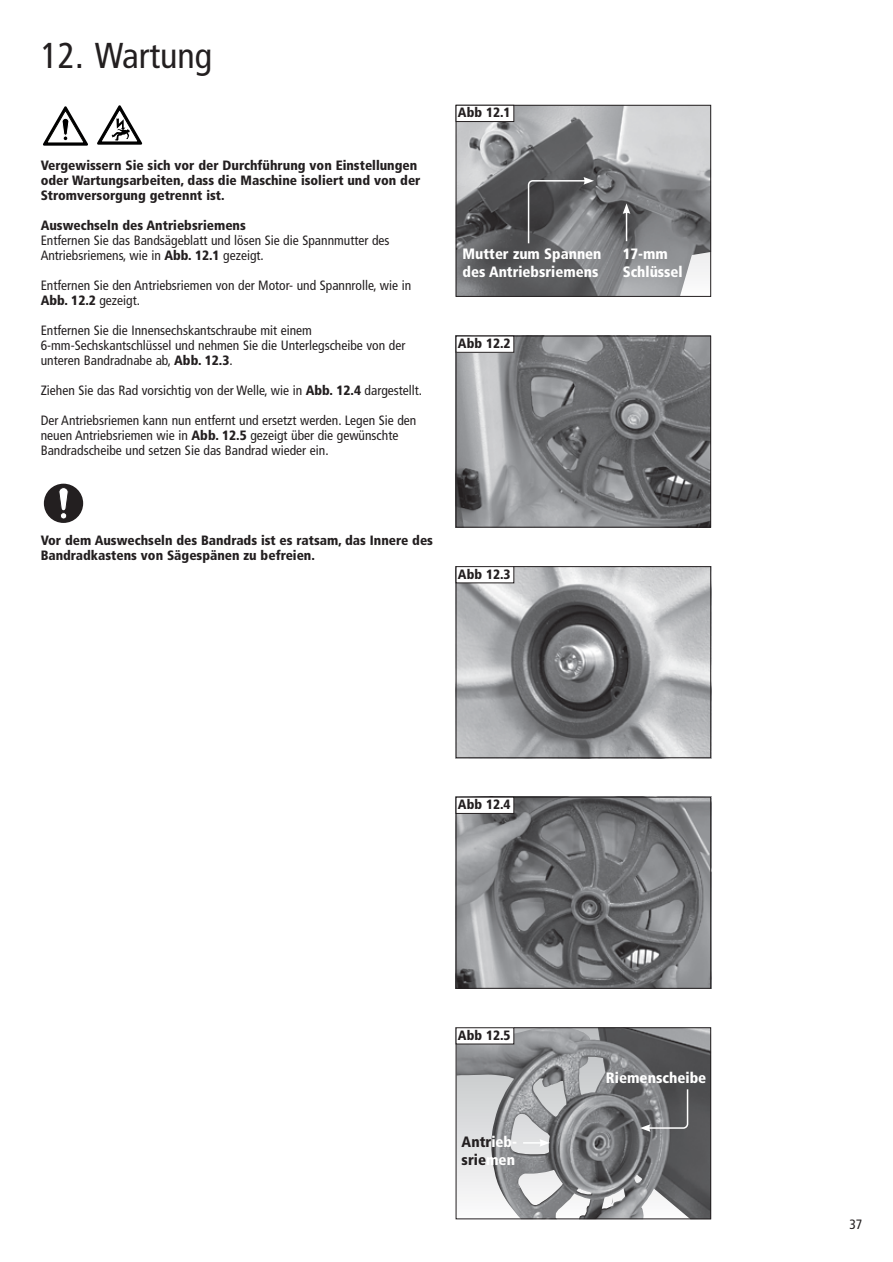
<style>
.page{position:relative;width:893px;height:1262px;background:#fff}
.page>*{position:absolute;margin:0;border:0;box-sizing:border-box;transform-origin:0 0}
.t1{font:condensed 36px "Frutiger LT Pro";color:#231f20}
.t2{font:900 condensed 15px/18px "Frutiger LT Pro";color:#fff}
.t3{font:900 condensed 15px/18px "Frutiger LT Pro";color:#231f20}
.t4{font:condensed 13.5px/15px "Frutiger LT Pro";color:#231f20}
.t5{font:900 condensed 13.5px/15px "Frutiger LT Pro";color:#231f20}
.s1{font-weight:900}
.s2{color:#fff}
</style>
<div class="page">
<img style="left:457px;top:568px;width:251px;height:188px">
<div style="left:455px;top:566px;width:255px;height:192px;border:1px solid #231f20"></div>
<div style="left:456px;top:567px;width:57px;height:16px;background:#fff"></div>
<div style="left:455px;top:566px;width:59px;height:17px;border:1px solid #231f20"></div>
<img style="left:457px;top:338px;width:251px;height:188px">
<div style="left:455px;top:336px;width:255px;height:192px;border:1px solid #231f20"></div>
<div style="left:456px;top:336px;width:57px;height:16px;background:#fff"></div>
<div style="left:455px;top:336px;width:59px;height:17px;border:1px solid #231f20"></div>
<img style="left:457px;top:799px;width:251px;height:188px">
<div style="left:455px;top:797px;width:255px;height:192px;border:1px solid #231f20"></div>
<div style="left:456px;top:797px;width:57px;height:16px;background:#fff"></div>
<div style="left:455px;top:797px;width:59px;height:17px;border:1px solid #231f20"></div>
<img style="left:457px;top:1029px;width:251px;height:188px">
<div style="left:455px;top:1027px;width:255px;height:192px;border:1px solid #231f20"></div>
<div style="left:456px;top:1028px;width:57px;height:16px;background:#fff"></div>
<div style="left:455px;top:1027px;width:59px;height:17px;border:1px solid #231f20"></div>
<svg style="left:523px;top:1139px;width:26px;height:8px"></svg>
<img style="left:457px;top:107px;width:251px;height:188px">
<div style="left:455px;top:105px;width:255px;height:192px;border:1px solid #231f20"></div>
<div style="left:456px;top:105px;width:57px;height:17px;background:#fff"></div>
<div style="left:455px;top:105px;width:59px;height:17px;border:1px solid #231f20"></div>
<svg style="left:527px;top:177px;width:66px;height:68px;background:#6b6c6e"></svg>
<hr style="left:625px;top:212px;width:2px;height:29px;background:#fff">
<svg style="left:622px;top:203px;width:8px;height:11px"></svg>
<svg style="left:43px;top:106px;width:45px;height:40px"></svg>
<svg style="left:97px;top:105px;width:45px;height:40px"></svg>
<div style="left:44px;top:484px;width:39px;height:39px;background:#231f20;border-radius:50%"></div>
<div style="left:60px;top:513px;width:7px;height:6px;background:#fff;border-radius:50%"></div>
<div style="left:60px;top:512px;width:7px;height:7px;border:1px solid #231f20;border-radius:50%"></div>
<svg style="left:59px;top:487px;width:10px;height:24px"></svg>
<svg style="left:639px;top:1088px;width:49px;height:44px;background:#737376"></svg>
<h1 class="t1" style="left:41px;top:35px;width:173px">12. Wartung</h1>
<p class="t5" style="left:41px;top:158px;width:381px">Vergewissern Sie sich vor der Durchführung von Einstellungen oder Wartungsarbeiten, dass die Maschine isoliert und von der<br>Stromversorgung getrennt ist.</p>
<p class="t5" style="left:41px;top:218px;width:207px">Auswechseln des Antriebsriemens</p>
<p class="t4" style="left:41px;top:233px;width:350px">Entfernen Sie das Bandsägeblatt und lösen Sie die Spannmutter des<br>Antriebsriemens, wie in <span class="s1">Abb. 12.1</span> gezeigt.</p>
<p class="t4" style="left:41px;top:278px;width:372px">Entfernen Sie den Antriebsriemen von der Motor- und Spannrolle, wie in<br><span class="s1">Abb. 12.2</span> gezeigt.</p>
<p class="t4" style="left:41px;top:323px;width:366px">Entfernen Sie die Innensechskantschraube mit einem<br>6-mm-Sechskantschlüssel und nehmen Sie die Unterlegscheibe von der unteren Bandradnabe ab, <span class="s1">Abb. 12.3</span>.</p>
<p class="t4" style="left:41px;top:383px;width:383px">Ziehen Sie das Rad vorsichtig von der Welle, wie in <span class="s1">Abb. 12.4</span> dargestellt.</p>
<p class="t4" style="left:41px;top:413px;width:377px">Der Antriebsriemen kann nun entfernt und ersetzt werden. Legen Sie den neuen Antriebsriemen wie in <span class="s1">Abb. 12.5</span> gezeigt über die gewünschte<br>Bandradscheibe und setzen Sie das Bandrad wieder ein.</p>
<p class="t5" style="left:457px;top:105px;width:54px">Abb 12.1</p>
<p class="t2" style="left:462px;top:245px;width:140px">Mutter zum Spannen des Antriebsriemens</p>
<p class="t2" style="left:622px;top:245px;width:61px">17-mm<br>Schlüssel</p>
<p class="t5" style="left:457px;top:336px;width:54px">Abb 12.2</p>
<p class="t5" style="left:41px;top:533px;width:393px">Vor dem Auswechseln des Bandrads ist es ratsam, das Innere des<br>Bandradkastens von Sägespänen zu befreien.</p>
<p class="t5" style="left:457px;top:566px;width:54px">Abb 12.3</p>
<p class="t5" style="left:457px;top:797px;width:54px">Abb 12.4</p>
<p class="t5" style="left:457px;top:1027px;width:54px">Abb 12.5</p>
<p class="t3" style="left:461px;top:1133px;width:57px">Antr<span class="s2">ieb&shy;</span>srie<span class="s2">men</span></p>
<p class="t2" style="left:605px;top:1068px;width:102px">Riemenscheibe</p>
<p class="t4" style="left:849px;top:1217px;width:14px">37</p>
</div>
